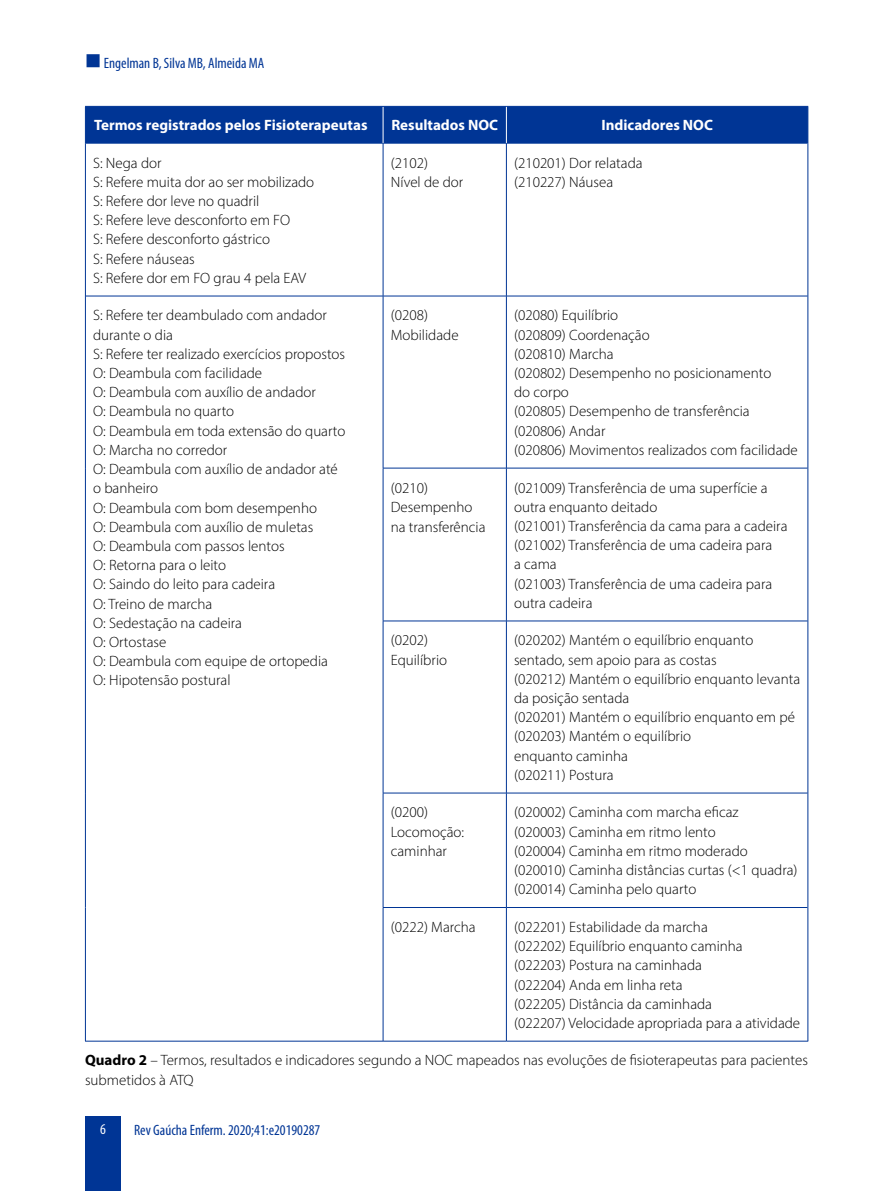
<style>
.page{position:relative;width:893px;height:1191px;background:#fff}
.page>*{position:absolute;margin:0;border:0;box-sizing:border-box;transform-origin:0 0}
.t1{font:300 15px/19.2px "Myriad Pro";color:#000}
.t2{font:700 15px "Myriad Pro";color:#fff}
.t3{font:condensed 15px "Myriad Pro";color:#003595}
.t4{font:condensed 15px "Myriad Pro";color:#fff}
.s1{font-weight:700}
</style>
<div class="page">
<div style="left:85px;top:1116px;width:36px;height:75px;background:#003595"></div>
<div style="left:86px;top:107px;width:721px;height:36px;background:#003595"></div>
<hr style="left:86px;top:143px;width:297px;height:1px;background:#003595">
<hr style="left:383px;top:143px;width:123px;height:1px;background:#003595">
<hr style="left:506px;top:143px;width:301px;height:1px;background:#003595">
<hr style="left:383px;top:107px;width:1px;height:36px;background:#fff">
<hr style="left:506px;top:107px;width:1px;height:36px;background:#fff">
<hr style="left:383px;top:143px;width:1px;height:153px;background:#003595">
<hr style="left:506px;top:143px;width:1px;height:153px;background:#003595">
<hr style="left:86px;top:296px;width:297px;height:1px;background:#003595">
<hr style="left:383px;top:296px;width:123px;height:1px;background:#003595">
<hr style="left:383px;top:296px;width:1px;height:172px;background:#003595">
<hr style="left:506px;top:296px;width:301px;height:1px;background:#003595">
<hr style="left:506px;top:296px;width:1px;height:172px;background:#003595">
<hr style="left:383px;top:468px;width:123px;height:1px;background:#003595">
<hr style="left:383px;top:468px;width:1px;height:153px;background:#003595">
<hr style="left:506px;top:468px;width:301px;height:1px;background:#003595">
<hr style="left:506px;top:468px;width:1px;height:153px;background:#003595">
<hr style="left:383px;top:620px;width:123px;height:1px;background:#003595">
<hr style="left:383px;top:621px;width:1px;height:172px;background:#003595">
<hr style="left:506px;top:620px;width:301px;height:1px;background:#003595">
<hr style="left:506px;top:621px;width:1px;height:172px;background:#003595">
<hr style="left:383px;top:792px;width:123px;height:1px;background:#003595">
<hr style="left:383px;top:793px;width:1px;height:114px;background:#003595">
<hr style="left:506px;top:792px;width:301px;height:1px;background:#003595">
<hr style="left:506px;top:793px;width:1px;height:114px;background:#003595">
<hr style="left:383px;top:907px;width:123px;height:1px;background:#003595">
<hr style="left:383px;top:907px;width:1px;height:134px;background:#003595">
<hr style="left:506px;top:907px;width:301px;height:1px;background:#003595">
<hr style="left:506px;top:907px;width:1px;height:134px;background:#003595">
<hr style="left:85px;top:1041px;width:298px;height:1px;background:#003595">
<hr style="left:383px;top:1041px;width:123px;height:1px;background:#003595">
<hr style="left:506px;top:1041px;width:302px;height:1px;background:#003595">
<hr style="left:85px;top:143px;width:1px;height:153px;background:#003595">
<hr style="left:807px;top:143px;width:1px;height:153px;background:#003595">
<hr style="left:85px;top:296px;width:1px;height:172px;background:#003595">
<hr style="left:85px;top:468px;width:1px;height:153px;background:#003595">
<hr style="left:85px;top:621px;width:1px;height:172px;background:#003595">
<hr style="left:85px;top:793px;width:1px;height:114px;background:#003595">
<hr style="left:85px;top:907px;width:1px;height:134px;background:#003595">
<hr style="left:807px;top:296px;width:1px;height:172px;background:#003595">
<hr style="left:807px;top:468px;width:1px;height:153px;background:#003595">
<hr style="left:807px;top:621px;width:1px;height:172px;background:#003595">
<hr style="left:807px;top:793px;width:1px;height:114px;background:#003595">
<hr style="left:807px;top:907px;width:1px;height:134px;background:#003595">
<hr style="left:85px;top:106px;width:298px;height:1px;background:#003595">
<hr style="left:85px;top:107px;width:1px;height:36px;background:#003595">
<hr style="left:383px;top:106px;width:123px;height:1px;background:#003595">
<hr style="left:506px;top:106px;width:302px;height:1px;background:#003595">
<hr style="left:807px;top:107px;width:1px;height:36px;background:#003595">
<p class="t3" style="left:104px;top:54px;width:162px">Engelman B, Silva MB, Almeida MA</p>
<p class="t2" style="left:94px;top:116px;width:275px">Termos registrados pelos Fisioterapeutas</p>
<p class="t2" style="left:391px;top:116px;width:108px">Resultados NOC</p>
<p class="t2" style="left:601px;top:116px;width:113px">Indicadores NOC</p>
<p class="t1" style="left:93px;top:153px;width:223px">S: Nega dor<br>S: Refere muita dor ao ser mobilizado<br>S: Refere dor leve no quadril<br>S: Refere leve desconforto em FO<br>S: Refere desconforto gástrico<br>S: Refere náuseas<br>S: Refere dor em FO grau 4 pela EAV</p>
<p class="t1" style="left:391px;top:153px;width:74px">(2102)<br>Nível de dor</p>
<p class="t1" style="left:514px;top:153px;width:130px">(210201) Dor relatada (210227) Náusea</p>
<p class="t1" style="left:93px;top:306px;width:254px">S: Refere ter deambulado com andador durante o dia<br>S: Refere ter realizado exercícios propostos<br>O: Deambula com facilidade<br>O: Deambula com auxílio de andador<br>O: Deambula no quarto<br>O: Deambula em toda extensão do quarto<br>O: Marcha no corredor<br>O: Deambula com auxílio de andador até o banheiro<br>O: Deambula com bom desempenho<br>O: Deambula com auxílio de muletas<br>O: Deambula com passos lentos<br>O: Retorna para o leito<br>O: Saindo do leito para cadeira<br>O: Treino de marcha<br>O: Sedestação na cadeira<br>O: Ortostase<br>O: Deambula com equipe de ortopedia<br>O: Hipotensão postural</p>
<p class="t1" style="left:391px;top:305px;width:69px">(0208)<br>Mobilidade</p>
<p class="t1" style="left:514px;top:306px;width:285px">(02080) Equilíbrio<br>(020809) Coordenação<br>(020810) Marcha<br>(020802) Desempenho no posicionamento<br>do corpo<br>(020805) Desempenho de transferência (020806) Andar<br>(020806) Movimentos realizados com facilidade</p>
<p class="t1" style="left:391px;top:477px;width:96px">(0210)<br>Desempenho na transferência</p>
<p class="t1" style="left:514px;top:478px;width:275px">(021009) Transferência de uma superfície a outra enquanto deitado<br>(021001) Transferência da cama para a cadeira (021002) Transferência de uma cadeira para<br>a cama<br>(021003) Transferência de uma cadeira para outra cadeira</p>
<p class="t1" style="left:391px;top:630px;width:58px">(0202)<br>Equilíbrio</p>
<p class="t1" style="left:514px;top:630px;width:288px">(020202) Mantém o equilíbrio enquanto sentado, sem apoio para as costas<br>(020212) Mantém o equilíbrio enquanto levanta da posição sentada<br>(020201) Mantém o equilíbrio enquanto em pé (020203) Mantém o equilíbrio<br>enquanto caminha<br>(020211) Postura</p>
<p class="t1" style="left:391px;top:802px;width:75px">(0200)<br>Locomoção: caminhar</p>
<p class="t1" style="left:514px;top:802px;width:285px">(020002) Caminha com marcha eficaz<br>(020003) Caminha em ritmo lento<br>(020004) Caminha em ritmo moderado (020010) Caminha distâncias curtas (&lt;1 quadra) (020014) Caminha pelo quarto</p>
<p class="t1" style="left:391px;top:917px;width:86px">(0222) Marcha</p>
<p class="t1" style="left:514px;top:917px;width:288px">(022201) Estabilidade da marcha<br>(022202) Equilíbrio enquanto caminha<br>(022203) Postura na caminhada<br>(022204) Anda em linha reta<br>(022205) Distância da caminhada<br>(022207) Velocidade apropriada para a atividade</p>
<p class="t1" style="left:85px;top:1050px;width:724px"><span class="s1">Quadro 2</span> – Termos, resultados e indicadores segundo a NOC mapeados nas evoluções de fisioterapeutas para pacientes submetidos à ATQ</p>
<p class="t4" style="left:100px;top:1120px;width:7px">6</p>
<p class="t3" style="left:134px;top:1121px;width:188px">Rev Gaúcha Enferm. 2020;41:e20190287</p>
</div>
